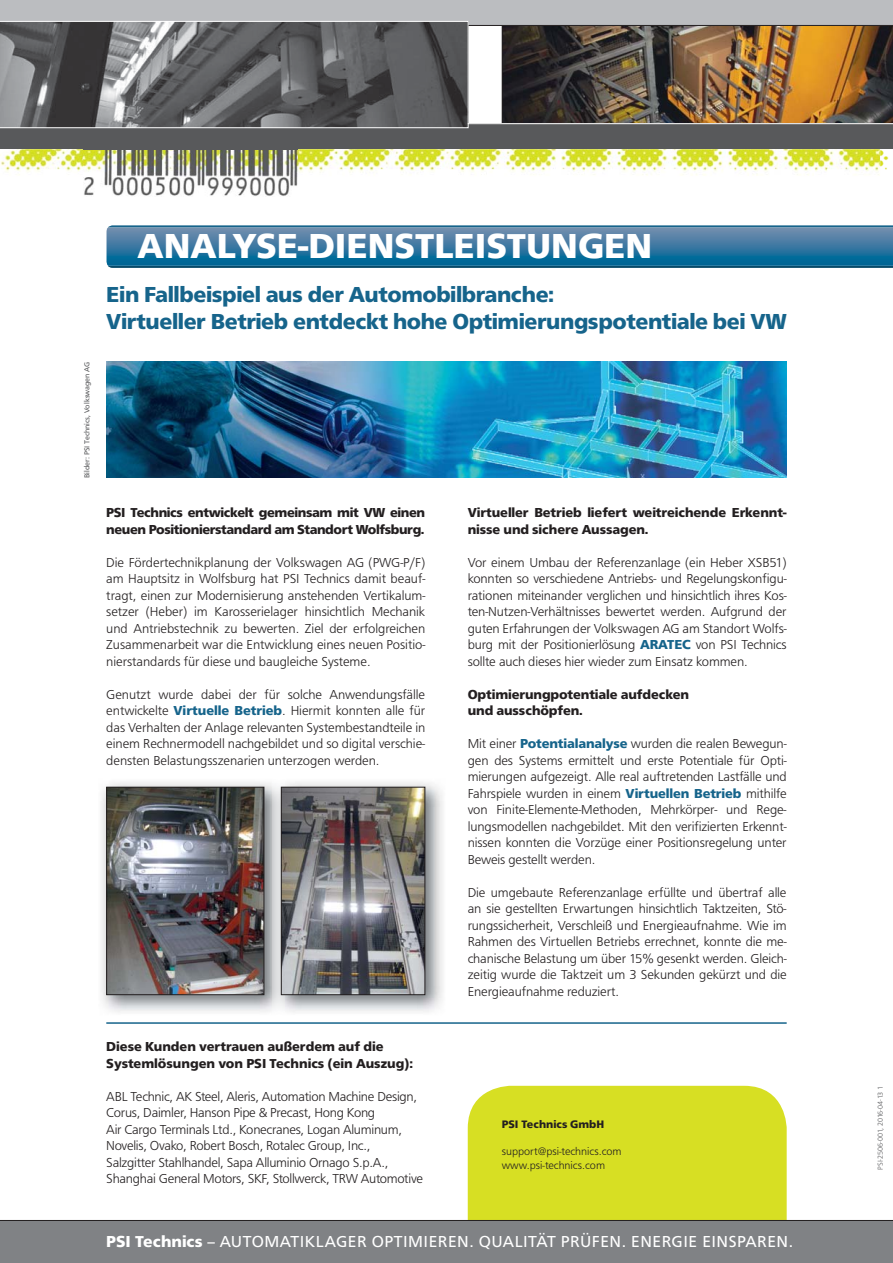
<style>
.page{position:relative;width:893px;height:1263px;background:#fff}
.page>*{position:absolute;margin:0;border:0;box-sizing:border-box;transform-origin:0 0}
.t1{font:700 36px "Frutus T";color:#fff}
.t2{font:700 22.5px/27px "Frutus T";letter-spacing:-.02em;color:#16648b}
.t3{font:16.5px "Frutus T";letter-spacing:.03em;color:#fff}
.t4{font:300 13.5px/16.5px "Frutus T";letter-spacing:-.02em;color:#231f20;text-align:justify}
.t5{font:700 13.5px/16.5px "Frutus T";letter-spacing:-.01em;color:#231f20}
.t6{font:700 13.5px/16.5px "Frutus T";letter-spacing:-.03em;color:#231f20}
.t7{font:300 11.25px/13.5px "Frutus T";color:#231f20}
.t8{font:700 11.25px "Frutus T";color:#231f20}
.t9{font:7.5px "Frutus T";color:#58595b}
.t10{font:300 7.5px "Frutus T";color:#58595b}
.s1{font-weight:700;color:#16648b}
.s2{font-weight:700}
</style>
<div class="page">
<svg style="left:108px;top:225px;width:785px;height:43px;background:#2a6a88"></svg>
<img style="left:106px;top:227px;width:787px;height:39px">
<img style="left:106px;top:362px;width:681px;height:116px">
<img style="left:0;top:149px;width:880px;height:27px">
<img style="left:880px;top:149px;width:9px;height:21px">
<img style="left:503px;top:26px;width:390px;height:97px">
<div style="left:0;top:124px;width:893px;height:25px;background:#58595b"></div>
<div style="left:0;top:0;width:893px;height:26px;background:#bbbdc0"></div>
<svg style="left:0;top:21px;width:469px;height:107px;background:#676769"></svg>
<img style="left:84px;top:149px;width:214px;height:47px">
<hr style="left:502px;top:26px;width:1px;height:98px;background:#231f20">
<hr style="left:468px;top:123px;width:425px;height:1px;background:#fff">
<hr style="left:469px;top:25px;width:424px;height:1px;background:#231f20">
<div style="left:468px;top:1086px;width:319px;height:134px;background:#d7df23"></div>
<div style="left:0;top:1220px;width:893px;height:43px;background:#808285"></div>
<hr style="left:0;top:1220px;width:893px;height:1px;background:#231f20">
<hr style="left:106px;top:1022px;width:681px;height:2px;background:#16648b">
<img style="left:101px;top:782px;width:172px;height:230px">
<img style="left:108px;top:789px;width:154px;height:204px">
<div style="left:106px;top:787px;width:158px;height:208px;border:1px solid #231f20"></div>
<img style="left:284px;top:782px;width:159px;height:230px">
<img style="left:273px;top:786px;width:11px;height:222px">
<img style="left:283px;top:789px;width:140px;height:204px">
<div style="left:281px;top:787px;width:144px;height:208px;border:1px solid #231f20"></div>
<p class="t9" style="left:83px;top:478px;width:118px;rotate:-90deg">Bilder: PSI Technics, Volkswagen AG</p>
<h1 class="t1" style="left:138px;top:230px;width:516px">ANALYSE-DIENSTLEISTUNGEN</h1>
<h2 class="t2" style="left:106px;top:282px;width:682px">Ein Fallbeispiel aus der Automobilbranche:<br>Virtueller Betrieb entdeckt hohe Optimierungspotentiale bei VW</h2>
<p class="t6" style="left:106px;top:505px;width:320px">PSI Technics entwickelt gemeinsam mit VW einen neuen Positionierstandard am Standort Wolfsburg.</p>
<p class="t4" style="left:106px;top:554px;width:320px">Die Fördertechnikplanung der Volkswagen AG (PWG-P/F) am Hauptsitz in Wolfsburg hat PSI Technics damit beauf&shy;tragt, einen zur Modernisierung anstehenden Vertikalum&shy;setzer (Heber) im Karosserielager hinsichtlich Mechanik und Antriebstechnik zu bewerten. Ziel der erfolgreichen Zusammenarbeit war die Entwicklung eines neuen Positio&shy;nierstandards für diese und baugleiche Systeme.</p>
<p class="t4" style="left:106px;top:686px;width:320px">Genutzt wurde dabei der für solche Anwendungsfälle entwickelte <span class="s1">Virtuelle Betrieb</span>. Hiermit konnten alle für das Verhalten der Anlage relevanten Systembestandteile in einem Rechnermodell nachgebildet und so digital verschie&shy;densten Belastungsszenarien unterzogen werden.</p>
<p class="t5" style="left:468px;top:505px;width:320px">Virtueller Betrieb liefert weitreichende Erkennt&shy;nisse und sichere Aussagen.</p>
<p class="t4" style="left:468px;top:554px;width:320px">Vor einem Umbau der Referenzanlage (ein Heber XSB51) konnten so verschiedene Antriebs- und Regelungskonfigu&shy;rationen miteinander verglichen und hinsichtlich ihres Kos&shy;ten-Nutzen-Verhältnisses bewertet werden. Aufgrund der guten Erfahrungen der Volkswagen AG am Standort Wolfs&shy;burg mit der Positionierlösung <span class="s1">ARATEC</span> von PSI Technics sollte auch dieses hier wieder zum Einsatz kommen.</p>
<p class="t5" style="left:468px;top:686px;width:223px">Optimierungpotentiale aufdecken und ausschöpfen.</p>
<p class="t4" style="left:468px;top:736px;width:320px">Mit einer <span class="s1">Potentialanalyse</span> wurden die realen Bewegun&shy;gen des Systems ermittelt und erste Potentiale für Opti&shy;mierungen aufgezeigt. Alle real auftretenden Lastfälle und Fahrspiele wurden in einem <span class="s1">Virtuellen Betrieb</span> mithilfe von Finite-Elemente-Methoden, Mehrkörper- und Rege&shy;lungsmodellen nachgebildet. Mit den verifizierten Erkennt&shy;nissen konnten die Vorzüge einer Positionsregelung unter Beweis gestellt werden.</p>
<p class="t4" style="left:468px;top:884px;width:320px">Die umgebaute Referenzanlage erfüllte und übertraf alle an sie gestellten Erwartungen hinsichtlich Taktzeiten, Stö&shy;rungssicherheit, Verschleiß und Energieaufnahme. Wie im Rahmen des Virtuellen Betriebs errechnet, konnte die me&shy;chanische Belastung um über 15% gesenkt werden. Gleich&shy;zeitig wurde die Taktzeit um 3 Sekunden gekürzt und die Energieaufnahme reduziert.</p>
<p class="t5" style="left:106px;top:1039px;width:308px">Diese Kunden vertrauen außerdem auf die<br>Systemlösungen von PSI Technics (ein Auszug):</p>
<p class="t4" style="left:106px;top:1088px;width:318px;text-align:left">ABL Technic, AK Steel, Aleris, Automation Machine Design, Corus, Daimler, Hanson Pipe &amp; Precast, Hong Kong<br>Air Cargo Terminals Ltd., Konecranes, Logan Aluminum, Novelis, Ovako, Robert Bosch, Rotalec Group, Inc., Salzgitter Stahlhandel, Sapa Alluminio Ornago S.p.A., Shanghai General Motors, SKF, Stollwerck, TRW Automotive</p>
<p class="t8" style="left:502px;top:1119px;width:104px">PSI Technics GmbH</p>
<p class="t7" style="left:502px;top:1145px;width:121px">support@psi-technics.com www.psi-technics.com</p>
<p class="t3" style="left:106px;top:1233px;width:688px"><span class="s2">PSI Technics</span> – AUTOMATIKLAGER OPTIMIEREN. QUALITÄT PRÜFEN. ENERGIE EINSPAREN.</p>
<p class="t10" style="left:876px;top:1170px;width:85px;rotate:-90deg">PSI-2506-001, 2016-04-13 1</p>
</div>
